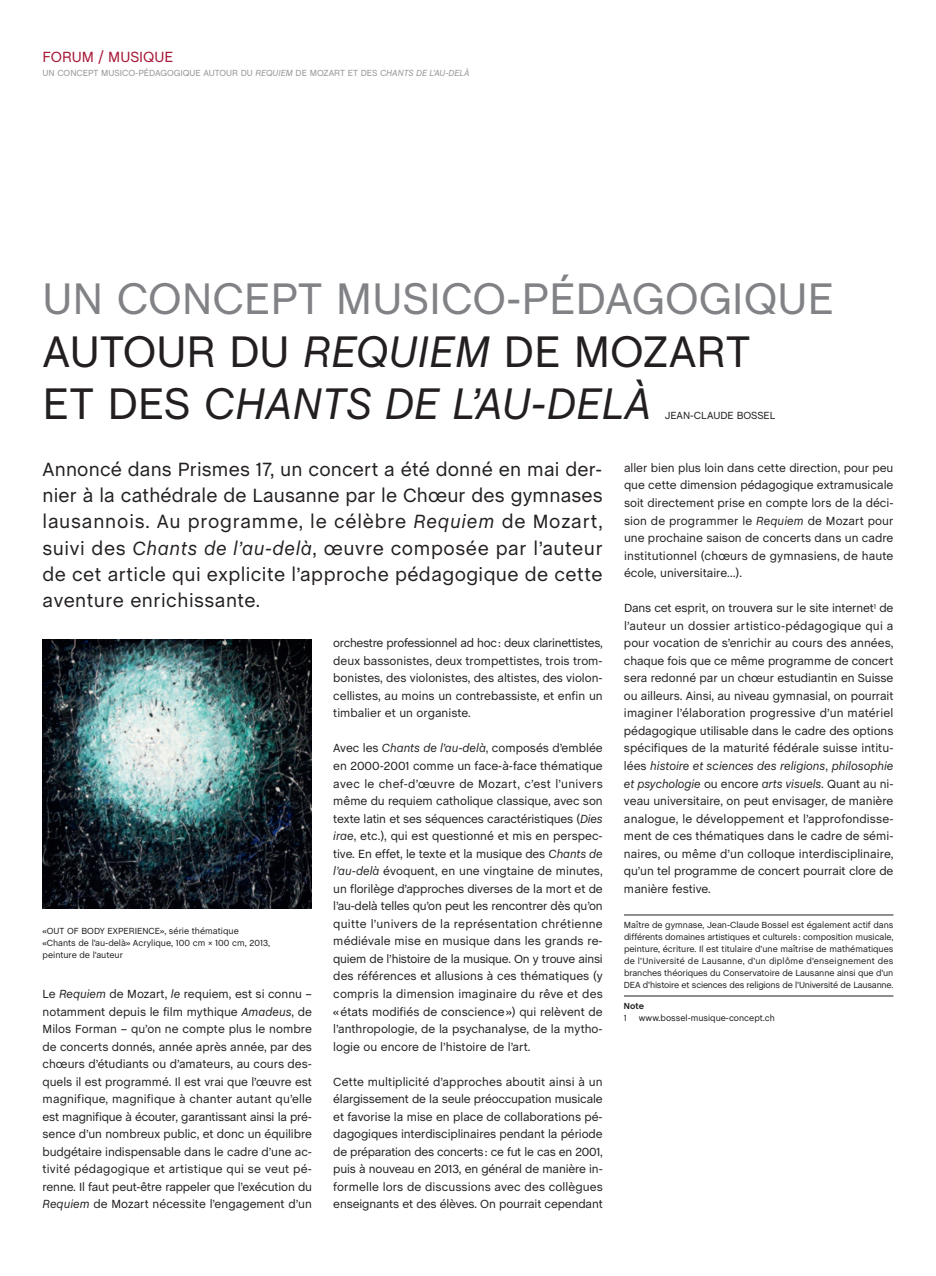
<style>
.page{position:relative;width:936px;height:1276px;background:#fff}
.page>*{position:absolute;margin:0;border:0;box-sizing:border-box;transform-origin:0 0}
.t1{font:45px/52.7px "Chalet Book TT";color:#808285}
.t2{font:19.5px/26.2px "Chalet Book TT";letter-spacing:.025em;color:#231f20;text-align:justify}
.t3{font:15px "Chalet Book TT";color:#a61836}
.t4{font:12px/17.5px "Chalet Book TT";color:#231f20;text-align:justify}
.t5{font:10.5px "Chalet Book TT";color:#231f20}
.t6{font:9px/12px "Chalet Book TT";color:#231f20}
.t7{font:9px "Chalet Book TT";color:#939598}
.t8{font:700 9px "Chalet Book TT";color:#231f20}
.s1{font-style:italic}
.s2{color:#231f20}
.s3{font-style:italic;color:#231f20}
</style>
<div class="page">
<hr style="left:624px;top:914px;width:269px;height:1px;background:#231f20">
<hr style="left:624px;top:995px;width:269px;height:1px;background:#231f20">
<img style="left:43px;top:639px;width:269px;height:269px">
<p class="t3" style="left:43px;top:48px;width:132px">FORUM / MUSIQUE</p>
<p class="t7" style="left:43px;top:67px;width:428px">UN CONCEPT MUSICO-PÉDAGOGIQUE AUTOUR DU <span class="s1">REQUIEM</span> DE MOZART ET DES <span class="s1">CHANTS DE L’AU-DELÀ</span></p>
<h1 class="t1" style="left:43px;top:272px;width:792px">UN CONCEPT MUSICO-PÉDAGOGIQUE<br><span class="s2">AUTOUR DU</span> <span class="s3">REQUIEM</span> <span class="s2">DE MOZART<br>ET DES</span> <span class="s3">CHANTS DE L’AU-DELÀ</span></h1>
<p class="t5" style="left:664px;top:409px;width:112px">JEAN-CLAUDE BOSSEL</p>
<p class="t2" style="left:43px;top:456px;width:561px">Annoncé dans Prismes 17, un concert a été donné en mai der&shy;nier à la cathédrale de Lausanne par le Chœur des gymnases lausannois. Au programme, le célèbre <span class="s1">Requiem</span> de Mozart, suivi des <span class="s1">Chants de l’au-delà</span>, œuvre composée par l’auteur de cet article qui explicite l’approche pédagogique de cette aventure enrichissante.</p>
<p class="t6" style="left:43px;top:925px;width:229px">«OUT OF BODY EXPERIENCE», série thématique «Chants de l’au-delà» Acrylique, 100 cm × 100 cm, 2013, peinture de l’auteur</p>
<p class="t4" style="left:43px;top:985px;width:271px">Le <span class="s1">Requiem</span> de Mozart, <span class="s1">le</span> requiem, est si connu – notamment depuis le film mythique <span class="s1">Amadeus</span>, de Milos Forman – qu’on ne compte plus le nombre de concerts donnés, année après année, par des chœurs d’étudiants ou d’amateurs, au cours des&shy;quels il est programmé. Il est vrai que l’œuvre est magnifique, magnifique à chanter autant qu’elle est magnifique à écouter, garantissant ainsi la pré&shy;sence d’un nombreux public, et donc un équilibre budgétaire indispensable dans le cadre d’une ac&shy;tivité pédagogique et artistique qui se veut pé&shy;renne. Il faut peut-être rappeler que l’exécution du <span class="s1">Requiem</span> de Mozart nécessite l’engagement d’un</p>
<p class="t4" style="left:333px;top:634px;width:271px">orchestre professionnel ad hoc: deux clarinettistes, deux bassonistes, deux trompettistes, trois trom&shy;bonistes, des violonistes, des altistes, des violon&shy;cellistes, au moins un contrebassiste, et enfin un timbalier et un organiste.</p>
<p class="t4" style="left:333px;top:739px;width:271px">Avec les <span class="s1">Chants de l’au-delà</span>, composés d’emblée en 2000-2001 comme un face-à-face thématique avec le chef-d’œuvre de Mozart, c’est l’univers même du requiem catholique classique, avec son texte latin et ses séquences caractéristiques (<span class="s1">Dies irae</span>, etc.), qui est questionné et mis en perspec&shy;tive. En effet, le texte et la musique des <span class="s1">Chants de l’au-delà</span> évoquent, en une vingtaine de minutes, un florilège d’approches diverses de la mort et de l’au-delà telles qu’on peut les rencontrer dès qu’on quitte l’univers de la représentation chrétienne médiévale mise en musique dans les grands re&shy;quiem de l’histoire de la musique. On y trouve ainsi des références et allusions à ces thématiques (y compris la dimension imaginaire du rêve et des «états modifiés de conscience») qui relèvent de l’anthropologie, de la psychanalyse, de la mytho&shy;logie ou encore de l’histoire de l’art.</p>
<p class="t4" style="left:333px;top:1072px;width:271px">Cette multiplicité d’approches aboutit ainsi à un élargissement de la seule préoccupation musicale et favorise la mise en place de collaborations pé&shy;dagogiques interdisciplinaires pendant la période de préparation des concerts: ce fut le cas en 2001, puis à nouveau en 2013, en général de manière in&shy;formelle lors de discussions avec des collègues enseignants et des élèves. On pourrait cependant</p>
<p class="t4" style="left:624px;top:459px;width:271px">aller bien plus loin dans cette direction, pour peu que cette dimension pédagogique extramusicale soit directement prise en compte lors de la déci&shy;sion de programmer le <span class="s1">Requiem</span> de Mozart pour une prochaine saison de concerts dans un cadre institutionnel (chœurs de gymnasiens, de haute école, universitaire…).</p>
<p class="t4" style="left:624px;top:599px;width:271px">Dans cet esprit, on trouvera sur le site internet<sup>1</sup> de l’auteur un dossier artistico-pédagogique qui a pour vocation de s’enrichir au cours des années, chaque fois que ce même programme de concert sera redonné par un chœur estudiantin en Suisse ou ailleurs. Ainsi, au niveau gymnasial, on pourrait imaginer l’élaboration progressive d’un matériel pédagogique utilisable dans le cadre des options spécifiques de la maturité fédérale suisse intitu&shy;lées <span class="s1">histoire et sciences des religions</span>, <span class="s1">philosophie et psychologie</span> ou encore <span class="s1">arts visuels</span>. Quant au ni&shy;veau universitaire, on peut envisager, de manière analogue, le développement et l’approfondisse&shy;ment de ces thématiques dans le cadre de sémi&shy;naires, ou même d’un colloque interdisciplinaire, qu’un tel programme de concert pourrait clore de manière festive.</p>
<p class="t6" style="left:624px;top:919px;width:271px;text-align:justify">Maître de gymnase, Jean-Claude Bossel est également actif dans différents domaines artistiques et culturels: composition musicale, peinture, écriture. Il est titulaire d’une maîtrise de mathématiques de l’Université de Lausanne, d’un diplôme d’enseignement des branches théoriques du Conservatoire de Lausanne ainsi que d’un DEA d’histoire et sciences des religions de l’Université de Lausanne.</p>
<p class="t8" style="left:624px;top:1000px;width:22px">Note</p>
<p class="t6" style="left:624px;top:1012px;width:5px">1</p>
<p class="t6" style="left:639px;top:1012px;width:137px">www.bossel-musique-concept.ch</p>
</div>
